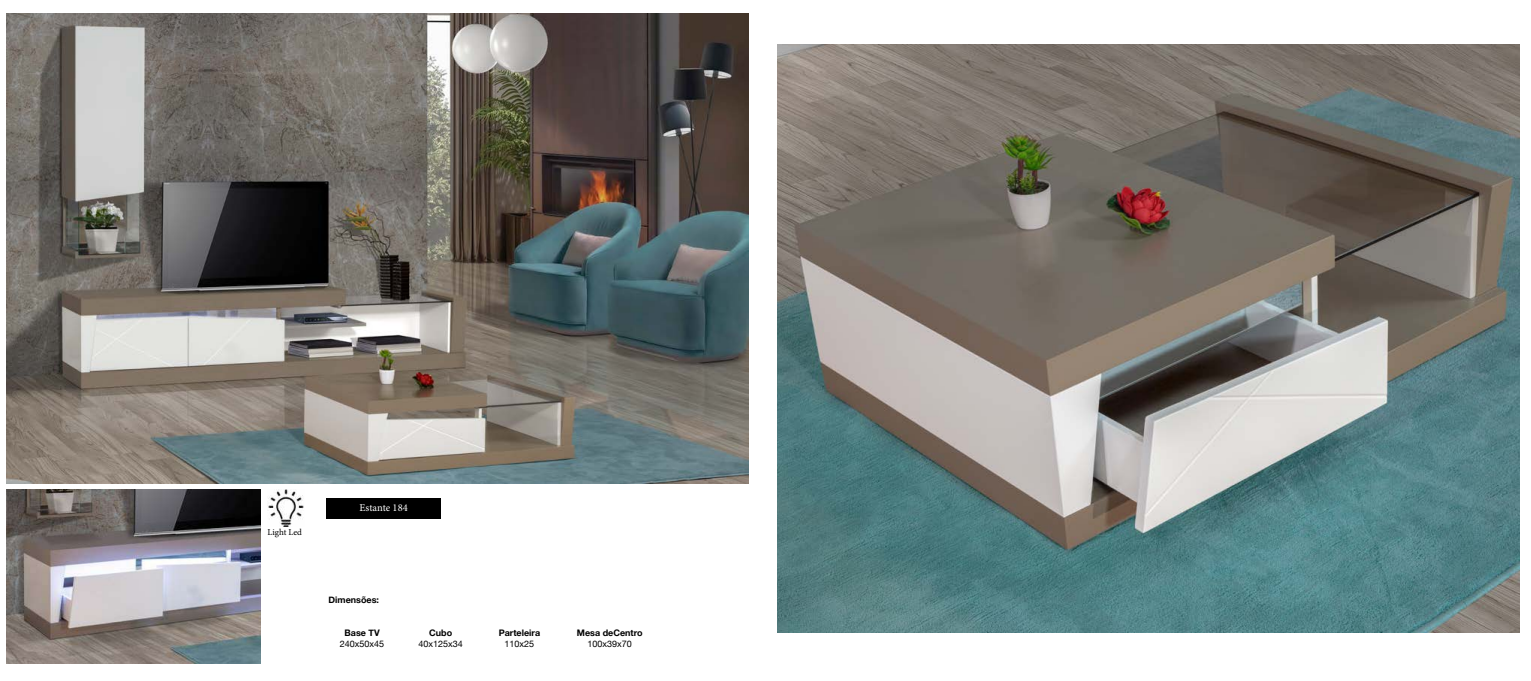
<style>
.page{position:relative;width:1531px;height:681px;background:#fff}
.page>*{position:absolute;margin:0;border:0;box-sizing:border-box;transform-origin:0 0}
.t1{font:10.5px "Minion Pro";letter-spacing:-.005em;color:#fff}
.t2{font:700 9px "Helvetica Neue";color:#000}
.t3{font:9px "Helvetica Neue";color:#000}
.t4{font:9px "Minion Pro";letter-spacing:.005em;color:#000}
</style>
<div class="page">
<img style="left:6px;top:13px;width:742px;height:470px">
<img style="left:777px;top:45px;width:742px;height:587px">
<img style="left:6px;top:489px;width:254px;height:174px">
<img style="left:268px;top:489px;width:36px;height:37px">
<div style="left:326px;top:497px;width:115px;height:21px;background:#000"></div>
<p class="t4" style="left:267px;top:526px;width:36px">Light Led</p>
<p class="t1" style="left:359px;top:500px;width:50px">Estante 184</p>
<p class="t2" style="left:329px;top:592px;width:52px">Dimensões:</p>
<p class="t2" style="left:344px;top:625px;width:37px">Base TV</p>
<p class="t3" style="left:340px;top:637px;width:46px">240x50x45</p>
<p class="t2" style="left:429px;top:625px;width:25px">Cubo</p>
<p class="t3" style="left:419px;top:637px;width:46px">40x125x34</p>
<p class="t2" style="left:499px;top:625px;width:43px">Parteleira</p>
<p class="t3" style="left:505px;top:637px;width:31px">110x25</p>
<p class="t2" style="left:577px;top:625px;width:67px">Mesa deCentro</p>
<p class="t3" style="left:587px;top:637px;width:46px">100x39x70</p>
</div>
